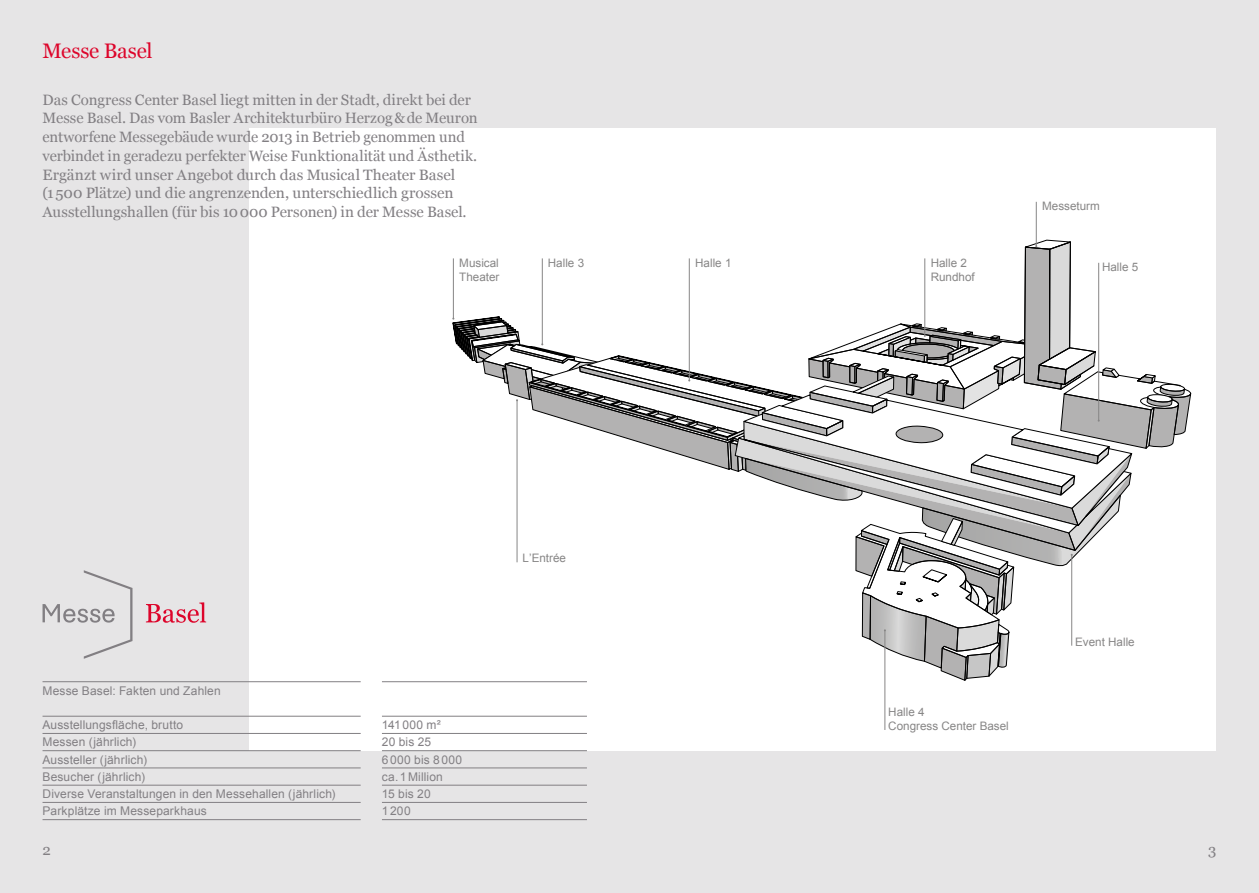
<style>
.page{position:relative;width:1259px;height:893px;background:#fff}
.page>*{position:absolute;margin:0;border:0;box-sizing:border-box;transform-origin:0 0}
.t1{font:21px "Georgia";letter-spacing:-.01em;color:#dd052b}
.t2{font:15px/18.8px "Georgia";color:#827f83}
.t3{font:12px "Arial";letter-spacing:.01em;color:#827f83}
.t4{font:12px "Arial";letter-spacing:.035em;color:#827f83}
.t5{font:12px "Arial";letter-spacing:.03em;color:#827f83}
.t6{font:11.7px/14px "Arial";color:#878686}
</style>
<div class="page">
<div style="left:629px;top:0;width:630px;height:893px;background:#e6e5e6"></div>
<div style="left:0;top:0;width:629px;height:893px;background:#e6e5e6"></div>
<div style="left:249px;top:128px;width:967px;height:622px;background:#fff"></div>
<hr style="left:1036px;top:202px;width:1px;height:44px;background:#878686">
<hr style="left:884px;top:630px;width:1px;height:100px;background:#878686">
<svg style="left:452px;top:240px;width:739px;height:447px"></svg>
<svg style="left:43px;top:570px;width:89px;height:89px"></svg>
<svg style="left:146px;top:602px;width:60px;height:21px"></svg>
<hr style="left:43px;top:733px;width:318px;height:1px;background:#827f83">
<hr style="left:43px;top:750px;width:318px;height:1px;background:#827f83">
<hr style="left:43px;top:768px;width:318px;height:1px;background:#827f83">
<hr style="left:43px;top:785px;width:318px;height:1px;background:#827f83">
<hr style="left:43px;top:802px;width:318px;height:1px;background:#827f83">
<hr style="left:43px;top:819px;width:318px;height:1px;background:#827f83">
<hr style="left:382px;top:733px;width:205px;height:1px;background:#827f83">
<hr style="left:382px;top:750px;width:205px;height:1px;background:#827f83">
<hr style="left:382px;top:768px;width:205px;height:1px;background:#827f83">
<hr style="left:382px;top:785px;width:205px;height:1px;background:#827f83">
<hr style="left:382px;top:802px;width:205px;height:1px;background:#827f83">
<hr style="left:382px;top:681px;width:205px;height:1px;background:#827f83">
<hr style="left:43px;top:681px;width:318px;height:1px;background:#827f83">
<hr style="left:43px;top:716px;width:318px;height:1px;background:#827f83">
<hr style="left:382px;top:716px;width:205px;height:1px;background:#827f83">
<hr style="left:382px;top:819px;width:205px;height:1px;background:#827f83">
<h1 class="t1" style="left:43px;top:36px;width:111px">Messe Basel</h1>
<p class="t2" style="left:43px;top:89px;width:437px">Das Congress Center Basel liegt mitten in der Stadt, direkt bei der Messe Basel. Das vom Basler Architekturbüro Herzog&amp;de Meuron entworfene Messegebäude wurde 2013 in Betrieb genommen und verbindet in geradezu perfekter Weise Funktionalität und Ästhetik.<br>Ergänzt wird unser Angebot durch das Musical Theater Basel (1500 Plätze) und die angrenzenden, unterschiedlich grossen Ausstellungshallen (für bis 10000 Personen) in der Messe Basel.</p>
<p class="t6" style="left:459px;top:256px;width:42px">Musical<br>Theater</p>
<p class="t6" style="left:548px;top:256px;width:38px">Halle 3</p>
<p class="t3" style="left:43px;top:683px;width:180px">Messe Basel: Fakten und Zahlen</p>
<p class="t3" style="left:43px;top:717px;width:142px">Ausstellungsfläche, brutto</p>
<p class="t5" style="left:382px;top:717px;width:60px">141000 m²</p>
<p class="t3" style="left:43px;top:734px;width:95px">Messen (jährlich)</p>
<p class="t3" style="left:382px;top:734px;width:51px">20 bis 25</p>
<p class="t3" style="left:43px;top:752px;width:106px">Aussteller (jährlich)</p>
<p class="t4" style="left:382px;top:752px;width:82px">6000 bis 8000</p>
<p class="t3" style="left:43px;top:769px;width:104px">Besucher (jährlich)</p>
<p class="t3" style="left:382px;top:769px;width:62px">ca.1Million</p>
<p class="t3" style="left:43px;top:786px;width:294px">Diverse Veranstaltungen in den Messehallen (jährlich)</p>
<p class="t3" style="left:382px;top:786px;width:50px">15 bis 20</p>
<p class="t3" style="left:43px;top:803px;width:166px">Parkplätze im Messeparkhaus</p>
<p class="t3" style="left:382px;top:803px;width:30px">1200</p>
<p class="t6" style="left:522px;top:551px;width:45px">L’Entrée</p>
<p class="t6" style="left:695px;top:256px;width:38px">Halle 1</p>
<p class="t6" style="left:1042px;top:199px;width:59px">Messeturm</p>
<p class="t6" style="left:930px;top:256px;width:46px">Halle 2<br>Rundhof</p>
<p class="t6" style="left:1102px;top:260px;width:38px">Halle 5</p>
<p class="t6" style="left:888px;top:705px;width:122px">Halle 4<br>Congress Center Basel</p>
<p class="t6" style="left:1075px;top:635px;width:61px">Event Halle</p>
<p class="t2" style="left:43px;top:839px;width:10px">2</p>
<p class="t2" style="left:1208px;top:839px;width:10px">3</p>
</div>
